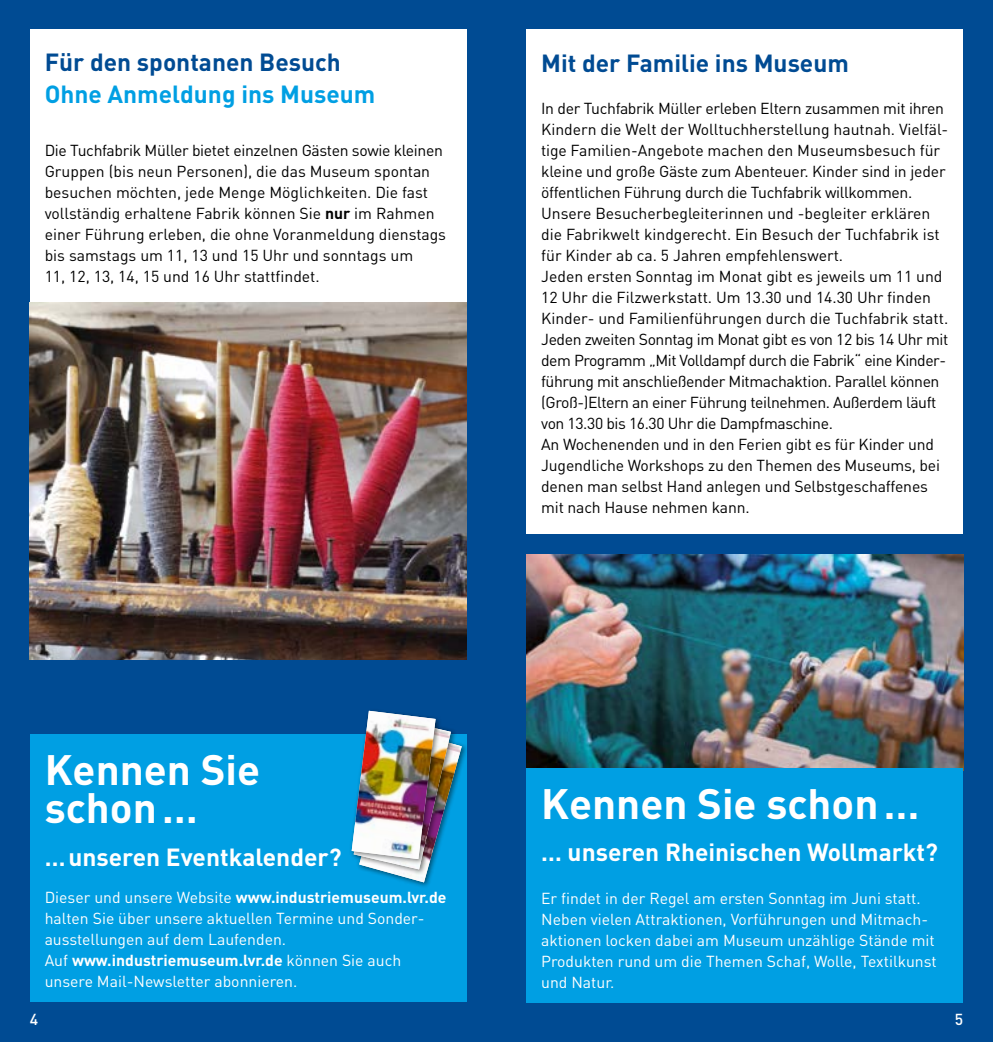
<style>
.page{position:relative;width:993px;height:1042px;background:#fff}
.page>*{position:absolute;margin:0;border:0;box-sizing:border-box;transform-origin:0 0}
.t1{font:700 42px/38.5px "DIN";color:#fff}
.t2{font:700 24.5px "DIN";color:#fff}
.t3{font:700 24.5px "DIN";color:#004b93}
.t4{font:700 24.5px "DIN";color:#009fe3}
.t5{font:15.75px/21px "DIN";letter-spacing:-.01em;color:#000}
.t6{font:15.75px/21px "DIN";color:#fff}
.t7{font:500 15.75px "DIN";color:#fff}
.s1{font-weight:700}
</style>
<div class="page">
<div style="left:0;top:0;width:992px;height:1042px;background:#004b93"></div>
<div style="left:30px;top:30px;width:436px;height:340px;background:#fff"></div>
<img style="left:30px;top:303px;width:436px;height:357px">
<div style="left:526px;top:30px;width:436px;height:504px;background:#fff"></div>
<img style="left:526px;top:555px;width:436px;height:213px">
<div style="left:30px;top:734px;width:436px;height:268px;background:#009fe3"></div>
<div style="left:526px;top:768px;width:436px;height:234px;background:#009fe3"></div>
<div style="left:356px;top:726px;width:111px;height:163px;background:#000;opacity:.5"></div>
<div style="left:348px;top:708px;width:93px;height:158px;background:#000;opacity:.5"></div>
<img style="left:351px;top:711px;width:110px;height:171px">
<img style="left:351px;top:711px;width:84px;height:148px">
<h2 class="t3" style="left:45px;top:46px;width:297px">Für den spontanen Besuch</h2>
<h2 class="t4" style="left:45px;top:78px;width:332px">Ohne Anmeldung ins Museum</h2>
<p class="t5" style="left:45px;top:139px;width:403px">Die Tuchfabrik Müller bietet einzelnen Gästen sowie kleinen Gruppen (bis neun Personen), die das Museum spontan besuchen möchten, jede Menge Möglichkeiten. Die fast vollständig erhaltene Fabrik können Sie <span class="s1">nur</span> im Rahmen einer Führung erleben, die ohne Voranmeldung dienstags bis samstags um 11, 13 und 15 Uhr und sonntags um<br>11, 12, 13, 14, 15 und 16 Uhr stattfindet.</p>
<h2 class="t3" style="left:541px;top:47px;width:309px">Mit der Familie ins Museum</h2>
<p class="t5" style="left:541px;top:97px;width:408px">In der Tuchfabrik Müller erleben Eltern zusammen mit ihren Kindern die Welt der Wolltuchherstellung hautnah. Vielfäl&shy;tige Familien-Angebote machen den Museumsbesuch für kleine und große Gäste zum Abenteuer. Kinder sind in jeder öffentlichen Führung durch die Tuchfabrik willkommen.<br>Unsere Besucherbegleiterinnen und -begleiter erklären die Fabrikwelt kindgerecht. Ein Besuch der Tuchfabrik ist für Kinder ab ca. 5 Jahren empfehlenswert.<br>Jeden ersten Sonntag im Monat gibt es jeweils um 11 und 12 Uhr die Filzwerkstatt. Um 13.30 und 14.30 Uhr finden Kinder- und Familienführungen durch die Tuchfabrik statt.<br>Jeden zweiten Sonntag im Monat gibt es von 12 bis 14 Uhr mit dem Programm „Mit Volldampf durch die Fabrik“ eine Kinder&shy;führung mit anschließender Mitmachaktion. Parallel können (Groß-)Eltern an einer Führung teilnehmen. Außerdem läuft von 13.30 bis 16.30 Uhr die Dampfmaschine.<br>An Wochenenden und in den Ferien gibt es für Kinder und Jugendliche Workshops zu den Themen des Museums, bei denen man selbst Hand anlegen und Selbstgeschaffenes mit nach Hause nehmen kann.</p>
<h1 class="t1" style="left:45px;top:748px;width:217px">Kennen Sie schon…</h1>
<h2 class="t2" style="left:45px;top:841px;width:298px">…unseren Eventkalender?</h2>
<p class="t6" style="left:45px;top:887px;width:403px">Dieser und unsere Website <span class="s1">www.industriemuseum.lvr.de </span>halten Sie über unsere aktuellen Termine und Sonder&shy;ausstellungen auf dem Laufenden.<br>Auf <span class="s1">www.industriemuseum.lvr.de</span> können Sie auch unsere Mail-Newsletter abonnieren.</p>
<h1 class="t1" style="left:541px;top:782px;width:379px">Kennen Sie schon…</h1>
<h2 class="t2" style="left:541px;top:836px;width:398px">… unseren Rheinischen Wollmarkt?</h2>
<p class="t6" style="left:541px;top:887px;width:397px">Er findet in der Regel am ersten Sonntag im Juni statt.<br>Neben vielen Attraktionen, Vorführungen und Mitmach&shy;aktionen locken dabei am Museum unzählige Stände mit Produkten rund um die Themen Schaf, Wolle, Textilkunst und Natur.</p>
<p class="t7" style="left:30px;top:1009px;width:10px">4</p>
<p class="t7" style="left:954px;top:1009px;width:10px">5</p>
</div>
